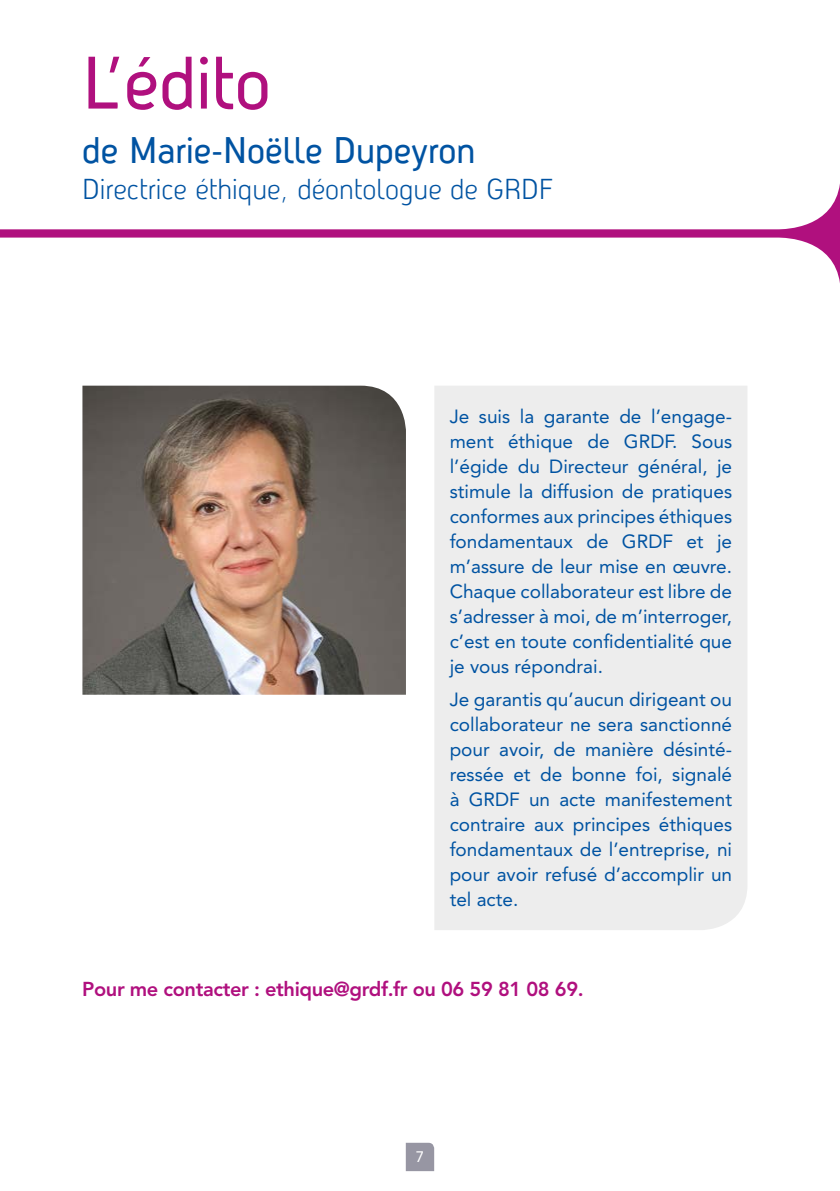
<style>
.page{position:relative;width:840px;height:1191px;background:#fff}
.page>*{position:absolute;margin:0;border:0;box-sizing:border-box;transform-origin:0 0}
.t1{font:72px "Antagometrica BT";color:#b0107e}
.t2{font:36px "Antagometrica BT";color:#0053a2}
.t3{font:28px "Antagometrica BT Light";color:#0053a2}
.t4{font:800 20px "Avenir LT Std";letter-spacing:-.02em;color:#b0107e}
.t5{font:19px/25px "Avenir LT Std";color:#0053a2;text-align:justify}
.t6{font:15.2px "Avenir LT Std";color:#fff}
</style>
<div class="page">
<svg style="left:405px;top:1142px;width:29px;height:29px"></svg>
<svg style="left:0;top:189px;width:839px;height:89px"></svg>
<div style="left:434px;top:386px;width:313px;height:544px;background:#ededed"></div>
<img style="left:82px;top:386px;width:324px;height:308px">
<h1 class="t1" style="left:82px;top:40px;width:190px">L’édito</h1>
<h2 class="t2" style="left:82px;top:129px;width:394px">de Marie-Noëlle Dupeyron</h2>
<h3 class="t3" style="left:82px;top:173px;width:472px">Directrice éthique, déontologue de GRDF</h3>
<p class="t5" style="left:449px;top:404px;width:284px">Je suis la garante de l’engage&shy;ment éthique de GRDF. Sous l’égide du Directeur général, je stimule la diffusion de pratiques conformes aux principes éthiques fondamentaux de GRDF et je m’assure de leur mise en œuvre.<br>Chaque collaborateur est libre de s’adresser à moi, de m’interroger, c’est en toute confidentialité que je vous répondrai.</p>
<p class="t5" style="left:449px;top:687px;width:284px">Je garantis qu’aucun dirigeant ou collaborateur ne sera sanctionné pour avoir, de manière désinté&shy;ressée et de bonne foi, signalé à GRDF un acte manifestement contraire aux principes éthiques fondamentaux de l’entreprise, ni pour avoir refusé d’accomplir un tel acte.</p>
<p class="t4" style="left:82px;top:977px;width:502px">Pour me contacter : ethique@grdf.fr ou 06 59 81 08 69.</p>
<p class="t6" style="left:415px;top:1147px;width:10px">7</p>
</div>
